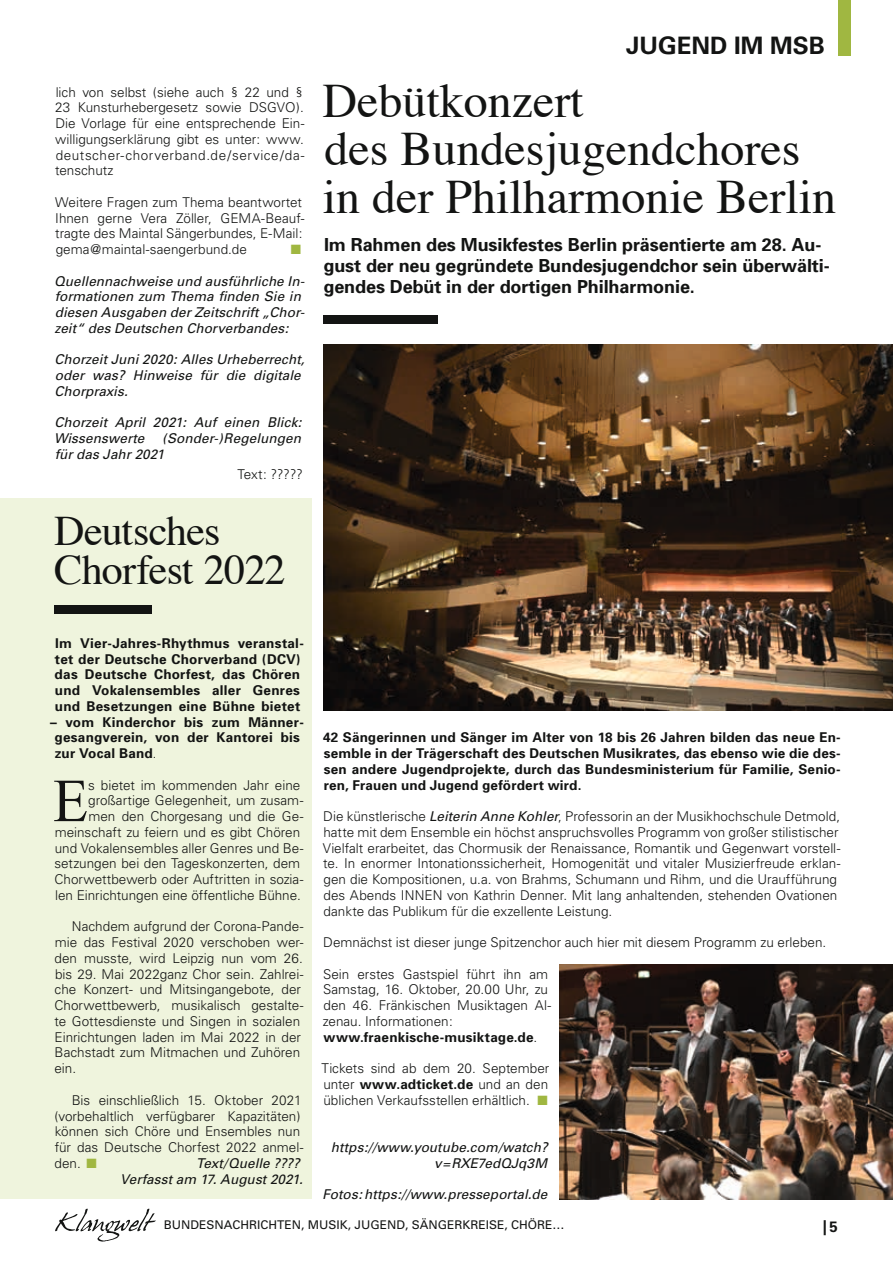
<style>
.page{position:relative;width:893px;height:1263px;background:#fff}
.page>*{position:absolute;margin:0;border:0;box-sizing:border-box;transform-origin:0 0}
.t1{font:61.05px "Times New Roman";color:#131413;scale:.94 1}
.t2{font:48px/48px "Times";color:#131413}
.t3{font:42px/39px "Times";letter-spacing:-.02em;color:#131413}
.t4{font:700 24px "Univers CE";color:#131413}
.t5{font:700 18px/21px "Univers";letter-spacing:-.005em;color:#131413}
.t6{font:700 15px "Univers CE";color:#131413}
.t7{font:300 13.5px/15.8px "Univers";color:#131413}
.t8{font:700 13.5px/15.8px "Univers";letter-spacing:.015em;color:#131413}
.t9{font:italic 13.5px/15.8px "Univers";letter-spacing:.005em;color:#131413}
.t10{font:13.5px "Zapf Dingbats ITC";color:#a0b741}
.t11{font:12px "Univers";color:#131413}
.s1{font-weight:300;font-size:12.75px}
.s2{color:#a0b741}
.s3{font-weight:400;font-style:italic}
.s4{font-weight:700}
</style>
<div class="page">
<svg style="left:55px;top:1209px;width:101px;height:32px"></svg>
<div style="left:838px;top:0;width:12px;height:55px;background:#a0b741"></div>
<div style="left:0;top:498px;width:312px;height:701px;background:#eff4dd"></div>
<div style="left:54px;top:605px;width:98px;height:9px;background:#131413"></div>
<div style="left:323px;top:315px;width:115px;height:8px;background:#131413"></div>
<img style="left:323px;top:344px;width:570px;height:367px">
<img style="left:559px;top:964px;width:334px;height:235px">
<p class="t7" style="left:55px;top:84px;width:251px">lich von selbst (siehe auch § 22 und § 23 Kunsturhebergesetz sowie DSGVO).<br>Die Vorlage für eine entsprechende Ein&shy;willigungserklärung gibt es unter: www. deutscher-chorverband.de/service/da&shy;tenschutz</p>
<p class="t7" style="left:55px;top:194px;width:251px">Weitere Fragen zum Thema beantwortet Ihnen gerne Vera Zöller, GEMA-Beauf&shy;tragte des Maintal Sängerbundes, E-Mail: gema@maintal-saengerbund.de</p>
<p class="t10" style="left:291px;top:243px;width:12px">■</p>
<p class="t9" style="left:54px;top:273px;width:252px">Quellennachweise und ausführliche In&shy;formationen zum Thema finden Sie in diesen Ausgaben der Zeitschrift „Chor&shy;zeit“ des Deutschen Chorverbandes:</p>
<p class="t9" style="left:54px;top:352px;width:252px">Chorzeit Juni 2020: Alles Urheberrecht, oder was? Hinweise für die digitale<br>Chorpraxis.</p>
<p class="t9" style="left:54px;top:415px;width:249px">Chorzeit April 2021: Auf einen Blick:<br>Wissenswerte</p>
<p class="t9" style="left:55px;top:431px;width:248px;text-indent:107px">(Sonder-)Regelungen für das Jahr 2021</p>
<p class="t7" style="left:237px;top:466px;width:67px">Text: ?????</p>
<h3 class="t3" style="left:54px;top:507px;width:233px">Deutsches<br>Chorfest 2022</h3>
<h3 class="t4" style="left:626px;top:32px;width:200px">JUGEND IM MSB</h3>
<h2 class="t2" style="left:322px;top:73px;width:515px">Debütkonzert<br>des Bundesjugendchores in der Philharmonie Berlin</h2>
<h3 class="t5" style="left:323px;top:234px;width:508px">Im Rahmen des Musikfestes Berlin präsentierte am 28. Au&shy;gust der neu gegründete Bundesjugendchor sein überwälti&shy;gendes Debüt in der dortigen Philharmonie.</h3>
<p class="t8" style="left:55px;top:635px;width:251px">Im Vier-Jahres-Rhythmus veranstal&shy;tet der Deutsche Chorverband (DCV) das Deutsche Chorfest, das Chören und Vokalensembles aller Genres und Besetzungen eine Bühne bietet</p>
<p class="t8" style="left:55px;top:714px;width:251px;text-indent:-4px">– vom Kinderchor bis zum Männer&shy;gesangverein, von der Kantorei bis zur Vocal Band<span class="s1">.</span></p>
<h1 class="t1" style="left:53px;top:760px;width:39px">E</h1>
<p class="t7" style="left:55px;top:777px;width:250px;text-align:right">s bietet im kommenden Jahr eine großartige Gelegenheit, um zusam-<br>men den Chorgesang und die Ge&shy;meinschaft zu feiern und es gibt Chören und Vokalensembles aller Genres und Be&shy;setzungen bei den Tageskonzerten, dem Chorwettbewerb oder Auftritten in sozia&shy;len Einrichtungen eine öffentliche Bühne.</p>
<p class="t7" style="left:55px;top:919px;width:251px;text-indent:17px">Nachdem aufgrund der Corona-Pande&shy;mie das Festival 2020 verschoben wer&shy;den musste, wird Leipzig nun vom 26. bis 29. Mai 2022ganz Chor sein. Zahlrei&shy;che Konzert- und Mitsingangebote, der Chorwettbewerb, musikalisch gestalte&shy;te Gottesdienste und Singen in sozialen Einrichtungen laden im Mai 2022 in der Bachstadt zum Mitmachen und Zuhören ein.</p>
<p class="t7" style="left:54px;top:1092px;width:251px;text-indent:17px">Bis einschließlich 15. Oktober 2021 (vorbehaltlich verfügbarer Kapazitäten) können sich Chöre und Ensembles nun für das Deutsche Chorfest 2022 anmel&shy;den. <span class="s2">■</span></p>
<p class="t9" style="left:120px;top:1155px;width:184px;text-align:right">Text/Quelle ????<br>Verfasst am 17. August 2021.</p>
<p class="t8" style="left:323px;top:730px;width:519px;text-align:justify">42 Sängerinnen und Sänger im Alter von 18 bis 26 Jahren bilden das neue En&shy;semble in der Trägerschaft des Deutschen Musikrates, das ebenso wie die des&shy;sen andere Jugendprojekte, durch das Bundesministerium für Familie, Senio&shy;ren, Frauen und Jugend gefördert wird.</p>
<p class="t7" style="left:323px;top:808px;width:519px">Die künstlerische <span class="s3">Leiterin Anne Kohler</span>, Professorin an der Musikhochschule Detmold, hatte mit dem Ensemble ein höchst anspruchsvolles Programm von großer stilistischer Vielfalt erarbeitet, das Chormusik der Renaissance, Romantik und Gegenwart vorstell&shy;te. In enormer Intonationssicherheit, Homogenität und vitaler Musizierfreude erklan&shy;gen die Kompositionen, u.a. von Brahms, Schumann und Rihm, und die Uraufführung des Abends INNEN von Kathrin Denner. Mit lang anhaltenden, stehenden Ovationen dankte das Publikum für die exzellente Leistung.</p>
<p class="t7" style="left:323px;top:934px;width:505px">Demnächst ist dieser junge Spitzenchor auch hier mit diesem Programm zu erleben.</p>
<p class="t7" style="left:323px;top:966px;width:230px">Sein erstes Gastspiel führt ihn am<br>Samstag, 16. Oktober, 20.00 Uhr, zu den 46. Fränkischen Musiktagen Al&shy;zenau. Informationen: <span class="s4">www.fraenkische-musiktage.de</span>.</p>
<p class="t7" style="left:322px;top:1060px;width:229px;text-align:justify">Tickets sind ab dem 20. September unter <span class="s4">www.adticket.de</span> und an den üblichen Verkaufsstellen erhältlich. <span class="s2">■</span></p>
<p class="t9" style="left:331px;top:1139px;width:219px;text-align:right">https://www.youtube.com/watch? v=RXE7edQJq3M</p>
<p class="t9" style="left:322px;top:1187px;width:226px">Fotos: https://www.presseportal.de</p>
<p class="t11" style="left:164px;top:1218px;width:402px">BUNDESNACHRICHTEN, MUSIK, JUGEND, SÄNGERKREISE, CHÖRE…</p>
<p class="t6" style="left:823px;top:1218px;width:16px">|5</p>
</div>
